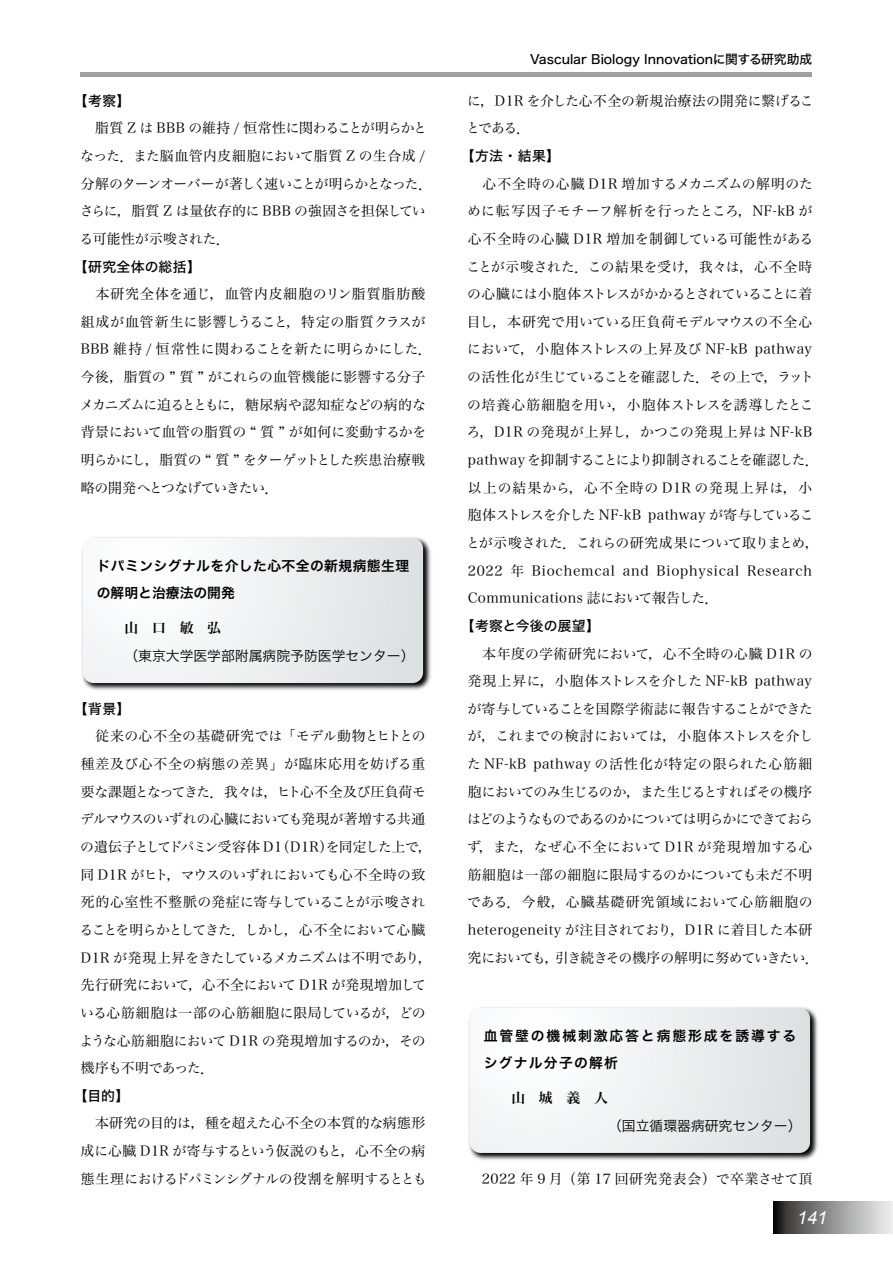
<style>
.page{position:relative;width:893px;height:1263px;background:#fff}
.page>*{position:absolute;margin:0;border:0;box-sizing:border-box;transform-origin:0 0}
.t1{font:italic 18px "Arial";color:#fff}
.t2{font:13.8px/27.6px "Hira Min Pro N W3";letter-spacing:.005em;color:#000}
.t3{font:13.8px/27.6px "Hira Min Pro N W3";letter-spacing:.03em;color:#000}
.t4{font:13.8px/27.6px "Hira Min Pro N W3";letter-spacing:-.015em;color:#000}
.t5{font:13.8px "Hira Kaku Pro N W3";color:#000}
.t6{font:13.8px/27.6px "Hira Kaku Pro N W6";letter-spacing:.03em;color:#000}
.t7{font:13.8px/27.6px "Hira Kaku Pro N W6";letter-spacing:.14em;color:#000}
.t8{font:13.8px "Hira Kaku Pro N W5";letter-spacing:.03em;color:#000}
.t9{font:13.8px "Hira Min Pro N W6";color:#000}
.t10{font:13.8px "Hira Kaku Pro N W5";letter-spacing:.005em;color:#000}
.t11{font:12.75px "Hira Kaku Pro N W5";color:#000}
</style>
<div class="page">
<svg style="left:774px;top:1201px;width:119px;height:32px;background:#8f8e8e"></svg>
<div style="left:81px;top:72px;width:731px;height:5px;background:#9fa0a0"></div>
<img style="left:82px;top:537px;width:349px;height:153px">
<svg style="left:83px;top:538px;width:340px;height:145px"></svg>
<img style="left:469px;top:1007px;width:349px;height:153px">
<svg style="left:470px;top:1008px;width:340px;height:145px"></svg>
<p class="t8" style="left:74px;top:88px;width:58px">【考察】</p>
<p class="t4" style="left:80px;top:113px;width:354px">　脂質 Z は BBB の維持 / 恒常性に関わることが明らかとなった．また脳血管内皮細胞において脂質 Z の生合成 /分解のターンオーバーが著しく速いことが明らかとなった．さらに，脂質 Z は量依存的に BBB の強固さを担保している可能性が示唆された．</p>
<p class="t8" style="left:74px;top:254px;width:129px">【研究全体の総括】</p>
<p class="t2" style="left:80px;top:279px;width:354px">　本研究全体を通じ，血管内皮細胞のリン脂質脂肪酸組成が血管新生に影響しうること，特定の脂質クラスが<br>BBB 維持 / 恒常性に関わることを新たに明らかにした．今後，脂質の ” 質 ” がこれらの血管機能に影響する分子メカニズムに迫るとともに，糖尿病や認知症などの病的な背景において血管の脂質の “ 質 ” が如何に変動するかを明らかにし，脂質の “ 質 ” をターゲットとした疾患治療戦略の開発へとつなげていきたい．</p>
<p class="t6" style="left:97px;top:551px;width:314px">ドパミンシグナルを介した心不全の新規病態生理の解明と治療法の開発</p>
<p class="t9" style="left:124px;top:616px;width:98px">山　口　敏　弘</p>
<p class="t5" style="left:124px;top:643px;width:292px">（東京大学医学部附属病院予防医学センター）</p>
<p class="t8" style="left:74px;top:696px;width:58px">【背景】</p>
<p class="t2" style="left:79px;top:721px;width:354px">　従来の心不全の基礎研究では「モデル動物とヒトとの種差及び心不全の病態の差異」が臨床応用を妨げる重要な課題となってきた．我々は，ヒト心不全及び圧負荷モデルマウスのいずれの心臓においても発現が著増する共通の遺伝子としてドパミン受容体 D1（D1R）を同定した上で，同 D1R がヒト，マウスのいずれにおいても心不全時の致死的心室性不整脈の発症に寄与していることが示唆されることを明らかとしてきた．しかし，心不全において心臓<br>D1R が発現上昇をきたしているメカニズムは不明であり，先行研究において，心不全において D1R が発現増加している心筋細胞は一部の心筋細胞に限局しているが，どのような心筋細胞において D1R の発現増加するのか，その機序も不明であった．</p>
<p class="t8" style="left:74px;top:1083px;width:57px">【目的】</p>
<p class="t2" style="left:81px;top:1108px;width:347px;text-align:justify">　本研究の目的は，種を超えた心不全の本質的な病態形成に心臓 D1R が寄与するという仮説のもと，心不全の病態生理におけるドパミンシグナルの役割を解明するととも</p>
<p class="t11" style="left:530px;top:48px;width:284px">Vascular Biology Innovationに関する研究助成</p>
<p class="t2" style="left:466px;top:85px;width:349px">に，D1R を介した心不全の新規治療法の開発に繋げることである．</p>
<p class="t8" style="left:461px;top:143px;width:101px">【方法・結果】</p>
<p class="t3" style="left:466px;top:168px;width:355px">　心不全時の心臓 D1R 増加するメカニズムの解明のために転写因子モチーフ解析を行ったところ，NF-kB が心不全時の心臓 D1R 増加を制御している可能性があることが示唆された．この結果を受け，我々は，心不全時の心臓には小胞体ストレスがかかるとされていることに着目し，本研究で用いている圧負荷モデルマウスの不全心において，小胞体ストレスの上昇及び NF-kB pathwayの活性化が生じていることを確認した．その上で，ラットの培養心筋細胞を用い，小胞体ストレスを誘導したところ，D1R の発現が上昇し，かつこの発現上昇は NF-kB pathway を抑制することにより抑制されることを確認した．以上の結果から，心不全時の D1R の発現上昇は，小胞体ストレスを介した NF-kB pathway が寄与していることが示唆された．これらの研究成果について取りまとめ，<br>2022 年 Biochemcal and Biophysical Research<br>Communications 誌において報告した．</p>
<p class="t10" style="left:461px;top:613px;width:141px">【考察と今後の展望】</p>
<p class="t2" style="left:467px;top:638px;width:353px">　本年度の学術研究において，心不全時の心臓 D1R の発現上昇に，小胞体ストレスを介した NF-kB pathwayが寄与していることを国際学術誌に報告することができたが，これまでの検討においては，小胞体ストレスを介した NF-kB pathway の活性化が特定の限られた心筋細胞においてのみ生じるのか，また生じるとすればその機序はどのようなものであるのかについては明らかにできておらず，また，なぜ心不全において D1R が発現増加する心筋細胞は一部の細胞に限局するのかについても未だ不明である．今般，心臓基礎研究領域において心筋細胞のheterogeneity が注目されており，D1R に着目した本研究においても，引き続きその機序の解明に努めていきたい．</p>
<p class="t7" style="left:484px;top:1021px;width:314px">血管壁の機械刺激応答と病態形成を誘導するシグナル分子の解析</p>
<p class="t9" style="left:511px;top:1085px;width:98px">山　城　義　人</p>
<p class="t5" style="left:608px;top:1113px;width:195px">（国立循環器病研究センター）</p>
<p class="t3" style="left:468px;top:1163px;width:346px">　2022 年 9 ⽉ （第 17 回研究発表会）で卒業させて頂</p>
<h1 class="t1" style="left:797px;top:1206px;width:32px">141</h1>
</div>
